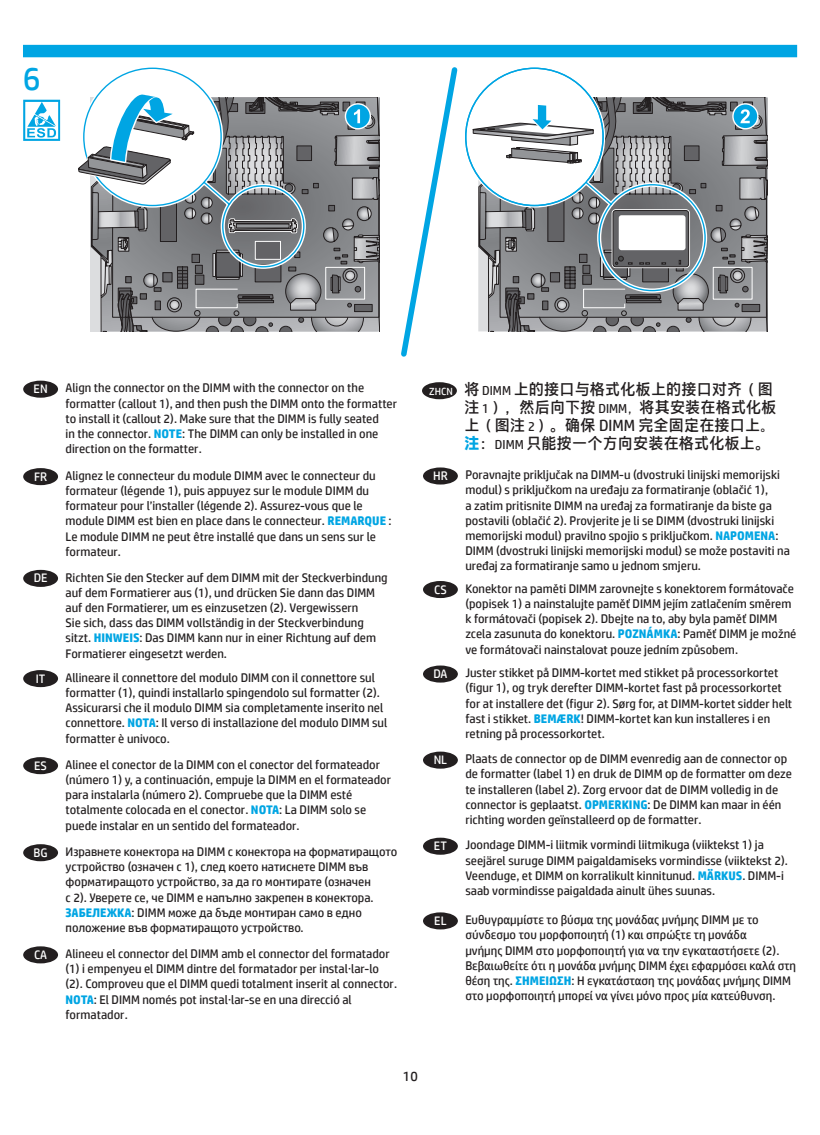
<style>
.page{position:relative;width:820px;height:1135px;background:#fff}
.page>*{position:absolute;margin:0;border:0;box-sizing:border-box;transform-origin:0 0}
.t1{font:33.25px "HP Simplified";color:#00a5e3}
.t2{font:15.58px/18px "HP Simplified Hans";color:#231f20}
.t3{font:13.83px "HP Simplified";color:#231f20}
.t4{font:12.42px/15.2px "HP Simplified";color:#231f20}
.t5{font:12.25px "HP Simplified";color:#fff}
.s1{font-weight:700;color:#00a5e3}
.s2{font-family:"HP Simplified";font-size:10.33px;color:#fff}
.s3{font-size:12.42px}
</style>
<div class="page">
<div style="left:23px;top:45px;width:773px;height:12px;background:#00a5e3"></div>
<svg style="left:401px;top:67px;width:57px;height:290px"></svg>
<svg style="left:465px;top:67px;width:126px;height:100px"></svg>
<svg style="left:111px;top:67px;width:83px;height:14px"></svg>
<svg style="left:78px;top:81px;width:302px;height:251px"></svg>
<svg style="left:472px;top:97px;width:295px;height:235px"></svg>
<div style="left:23px;top:380px;width:35px;height:17px;background:#231f20;border-radius:50%"></div>
<svg style="left:23px;top:100px;width:37px;height:41px"></svg>
<div style="left:23px;top:468px;width:35px;height:17px;background:#231f20;border-radius:50%"></div>
<div style="left:23px;top:570px;width:35px;height:17px;background:#231f20;border-radius:50%"></div>
<div style="left:23px;top:670px;width:35px;height:17px;background:#231f20;border-radius:50%"></div>
<div style="left:23px;top:757px;width:35px;height:17px;background:#231f20;border-radius:50%"></div>
<div style="left:23px;top:844px;width:35px;height:17px;background:#231f20;border-radius:50%"></div>
<div style="left:23px;top:946px;width:35px;height:17px;background:#231f20;border-radius:50%"></div>
<div style="left:422px;top:382px;width:34px;height:17px;background:#231f20;border-radius:50%"></div>
<div style="left:423px;top:467px;width:34px;height:17px;background:#231f20;border-radius:50%"></div>
<div style="left:423px;top:581px;width:34px;height:17px;background:#231f20;border-radius:50%"></div>
<div style="left:423px;top:665px;width:34px;height:17px;background:#231f20;border-radius:50%"></div>
<div style="left:423px;top:751px;width:34px;height:17px;background:#231f20;border-radius:50%"></div>
<div style="left:423px;top:837px;width:34px;height:17px;background:#231f20;border-radius:50%"></div>
<div style="left:423px;top:912px;width:34px;height:17px;background:#231f20;border-radius:50%"></div>
<h1 class="t1" style="left:23px;top:57px;width:19px">6</h1>
<p class="t5" style="left:34px;top:381px;width:16px">EN</p>
<p class="t4" style="left:66px;top:380px;width:333px">Align the connector on the DIMM with the connector on the formatter (callout 1), and then push the DIMM onto the formatter to install it (callout 2). Make sure that the DIMM is fully seated<br>in the connector. <span class="s1">NOTE</span>: The DIMM can only be installed in one direction on the formatter.</p>
<p class="t5" style="left:34px;top:468px;width:15px">FR</p>
<p class="t4" style="left:66px;top:467px;width:327px">Alignez le connecteur du module DIMM avec le connecteur du formateur (légende 1), puis appuyez sur le module DIMM du formateur pour l’installer (légende 2). Assurez-vous que le module DIMM est bien en place dans le connecteur. <span class="s1">REMARQUE</span> :<br>Le module DIMM ne peut être installé que dans un sens sur le formateur.</p>
<p class="t5" style="left:34px;top:570px;width:15px">DE</p>
<p class="t4" style="left:66px;top:569px;width:323px">Richten Sie den Stecker auf dem DIMM mit der Steckverbindung auf dem Formatierer aus (1), und drücken Sie dann das DIMM auf den Formatierer, um es einzusetzen (2). Vergewissern<br>Sie sich, dass das DIMM vollständig in der Steckverbindung sitzt. <span class="s1">HINWEIS</span>: Das DIMM kann nur in einer Richtung auf dem Formatierer eingesetzt werden.</p>
<p class="t5" style="left:36px;top:670px;width:11px">IT</p>
<p class="t4" style="left:66px;top:669px;width:323px">Allineare il connettore del modulo DIMM con il connettore sul formatter (1), quindi installarlo spingendolo sul formatter (2).<br>Assicurarsi che il modulo DIMM sia completamente inserito nel connettore. <span class="s1">NOTA</span>: Il verso di installazione del modulo DIMM sul formatter è univoco.</p>
<p class="t5" style="left:34px;top:757px;width:14px">ES</p>
<p class="t4" style="left:66px;top:756px;width:327px">Alinee el conector de la DIMM con el conector del formateador (número 1) y, a continuación, empuje la DIMM en el formateador para instalarla (número 2). Compruebe que la DIMM esté totalmente colocada en el conector. <span class="s1">NOTA</span>: La DIMM solo se puede instalar en un sentido del formateador.</p>
<p class="t5" style="left:34px;top:844px;width:15px">BG</p>
<p class="t4" style="left:66px;top:843px;width:333px">Изравнете конектора на DIMM с конектора на форматиращото устройство (означен с 1), след което натиснете DIMM във форматиращото устройство, за да го монтирате (означен<br>с 2). Уверете се, че DIMM е напълно закрепен в конектора.<br><span class="s1">ЗАБЕЛЕЖКА</span>: DIMM може да бъде монтиран само в едно положение във форматиращото устройство.</p>
<p class="t5" style="left:34px;top:946px;width:15px">CA</p>
<p class="t4" style="left:66px;top:945px;width:333px">Alineeu el connector del DIMM amb el connector del formatador (1) i empenyeu el DIMM dintre del formatador per instal·lar-lo (2). Comproveu que el DIMM quedi totalment inserit al connector.<br><span class="s1">NOTA</span>: El DIMM només pot instal·lar-se en una direcció al formatador.</p>
<p class="t2" style="left:464px;top:381px;width:314px;text-indent:-35px"><span class="s2">ZHCN</span> 将 <span class="s3">DIMM</span> 上的接口与格式化板上的接口对齐（图注 <span class="s3">1</span>），然后向下按 <span class="s3">DIMM，</span>将其安装在格式化板上（图注 <span class="s3">2</span>）。确保 DIMM 完全固定在接口上<span class="s3">。</span><span class="s1">注</span>：<span class="s3">DIMM</span> 只能按一个方向安装在格式化板上。</p>
<p class="t5" style="left:433px;top:468px;width:16px">HR</p>
<p class="t4" style="left:465px;top:467px;width:326px">Poravnajte priključak na DIMM-u (dvostruki linijski memorijski modul) s priključkom na uređaju za formatiranje (oblačić 1),<br>a zatim pritisnite DIMM na uređaj za formatiranje da biste ga postavili (oblačić 2). Provjerite je li se DIMM (dvostruki linijski memorijski modul) pravilno spojio s priključkom. <span class="s1">NAPOMENA</span>:<br>DIMM (dvostruki linijski memorijski modul) se može postaviti na uređaj za formatiranje samo u jednom smjeru.</p>
<p class="t5" style="left:434px;top:581px;width:14px">CS</p>
<p class="t4" style="left:465px;top:580px;width:332px">Konektor na paměti DIMM zarovnejte s konektorem formátovače (popisek 1) a nainstalujte paměť DIMM jejím zatlačením směrem k formátovači (popisek 2). Dbejte na to, aby byla paměť DIMM zcela zasunuta do konektoru. <span class="s1">POZNÁMKA</span>: Paměť DIMM je možné ve formátovači nainstalovat pouze jedním způsobem.</p>
<p class="t5" style="left:433px;top:665px;width:16px">DA</p>
<p class="t4" style="left:465px;top:665px;width:328px">Juster stikket på DIMM-kortet med stikket på processorkortet (figur 1), og tryk derefter DIMM-kortet fast på processorkortet for at installere det (figur 2). Sørg for, at DIMM-kortet sidder helt fast i stikket. <span class="s1">BEMÆRK</span>! DIMM-kortet kan kun installeres i en retning på processorkortet.</p>
<p class="t5" style="left:433px;top:752px;width:15px">NL</p>
<p class="t4" style="left:465px;top:751px;width:328px">Plaats de connector op de DIMM evenredig aan de connector op de formatter (label 1) en druk de DIMM op de formatter om deze te installeren (label 2). Zorg ervoor dat de DIMM volledig in de connector is geplaatst. <span class="s1">OPMERKING</span>: De DIMM kan maar in één richting worden geïnstalleerd op de formatter.</p>
<p class="t5" style="left:434px;top:838px;width:14px">ET</p>
<p class="t4" style="left:465px;top:837px;width:324px">Joondage DIMM-i liitmik vormindi liitmikuga (viiktekst 1) ja seejärel suruge DIMM paigaldamiseks vormindisse (viiktekst 2).<br>Veenduge, et DIMM on korralikult kinnitunud. <span class="s1">MÄRKUS</span>. DIMM-i saab vormindisse paigaldada ainult ühes suunas.</p>
<p class="t5" style="left:434px;top:912px;width:14px">EL</p>
<p class="t4" style="left:465px;top:912px;width:332px">Ευθυγραμμίστε το βύσμα της μονάδας μνήμης DIMM με το σύνδεσμο του μορφοποιητή (1) και σπρώξτε τη μονάδα<br>μνήμης DIMM στο μορφοποιητή για να την εγκαταστήσετε (2).<br>Βεβαιωθείτε ότι η μονάδα μνήμης DIMM έχει εφαρμόσει καλά στη θέση της. <span class="s1">ΣΗΜΕΙΩΣΗ</span>: Η εγκατάσταση της μονάδας μνήμης DIMM στο μορφοποιητή μπορεί να γίνει μόνο προς μία κατεύθυνση.</p>
<p class="t3" style="left:403px;top:1066px;width:16px">10</p>
</div>
